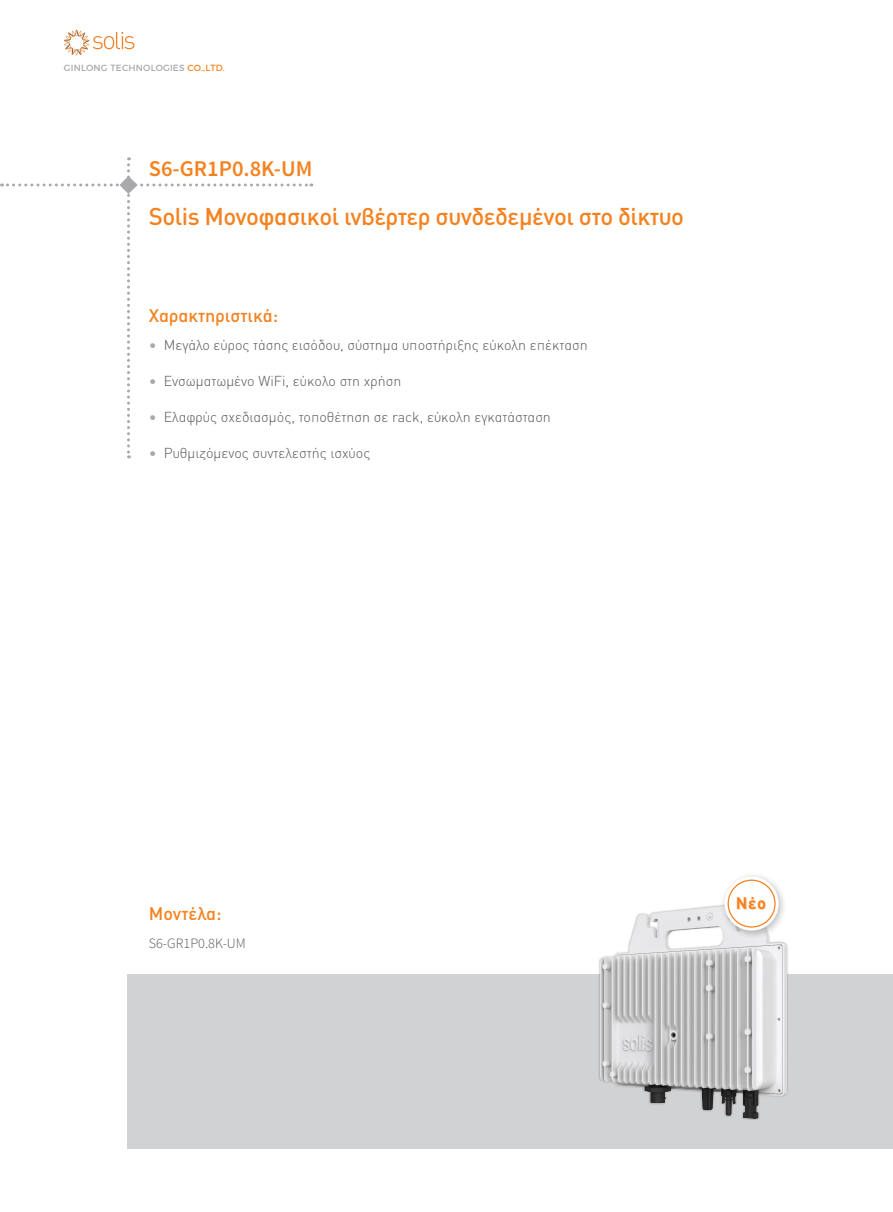
<style>
.page{position:relative;width:893px;height:1212px;background:#fff}
.page>*{position:absolute;margin:0;border:0;box-sizing:border-box;transform-origin:0 0}
.t1{font:500 24px "DIN Pro";letter-spacing:-.02em;color:#f58220}
.t2{font:600 22.5px "Source Sans Pro";color:#f58220}
.t3{font:500 18px "DIN Pro";color:#f58220}
.t4{font:700 16.5px "DIN Pro";color:#f58220}
.t5{font:300 14.25px "DIN Pro";color:#57585a}
.t6{font:300 14.25px "Source Sans Pro";color:#57585a}
.t7{font:9px "Montserrat";letter-spacing:.025em;color:#a8a9ad}
.s1{color:#f58220}
.s2{color:#a8a9ad}
</style>
<div class="page">
<div style="left:128px;top:974px;width:765px;height:174px;background:#d1d2d4"></div>
<svg style="left:64px;top:30px;width:70px;height:25px"></svg>
<div style="left:598px;top:901px;width:190px;height:219px;background:#231f20;opacity:.35"></div>
<img style="left:600px;top:903px;width:187px;height:215px">
<div style="left:719px;top:872px;width:68px;height:67px;background:#231f20;opacity:.3"></div>
<svg style="left:725px;top:876px;width:54px;height:54px"></svg>
<div style="left:728px;top:880px;width:47px;height:47px;background:#fff;border-radius:50%"></div>
<div style="left:728px;top:879px;width:48px;height:48px;border:1px solid #f58220;border-radius:50%"></div>
<svg style="left:1px;top:157px;width:311px;height:301px"></svg>
<p class="t7" style="left:64px;top:63px;width:163px">GINLONG TECHNOLOGIES <span class="s1">CO.,LTD.</span></p>
<h2 class="t2" style="left:149px;top:154px;width:165px">S6-GR1P0.8K-UM</h2>
<h1 class="t1" style="left:149px;top:200px;width:537px">Solis Μονοφασικοί ινβέρτερ συνδεδεμένοι στο δίκτυο</h1>
<p class="t3" style="left:149px;top:303px;width:131px">Χαρακτηριστικά:</p>
<p class="t5" style="left:149px;top:335px;width:440px"><span class="s2">•</span> Μεγάλο εύρος τάσης εισόδου, σύστημα υποστήριξης εύκολη επέκταση</p>
<p class="t5" style="left:149px;top:371px;width:254px"><span class="s2">•</span> Ενσωματωμένο WiFi, εύκολο στη χρήση</p>
<p class="t5" style="left:149px;top:407px;width:404px"><span class="s2">•</span> Ελαφρύς σχεδιασμός, τοποθέτηση σε rack, εύκολη εγκατάσταση</p>
<p class="t5" style="left:149px;top:443px;width:223px"><span class="s2">•</span> Ρυθμιζόμενος συντελεστής ισχύος</p>
<p class="t3" style="left:149px;top:901px;width:74px">Μοντέλα:</p>
<p class="t6" style="left:149px;top:935px;width:99px">S6-GR1P0.8K-UM</p>
<p class="t4" style="left:736px;top:892px;width:32px">Νέο</p>
</div>
